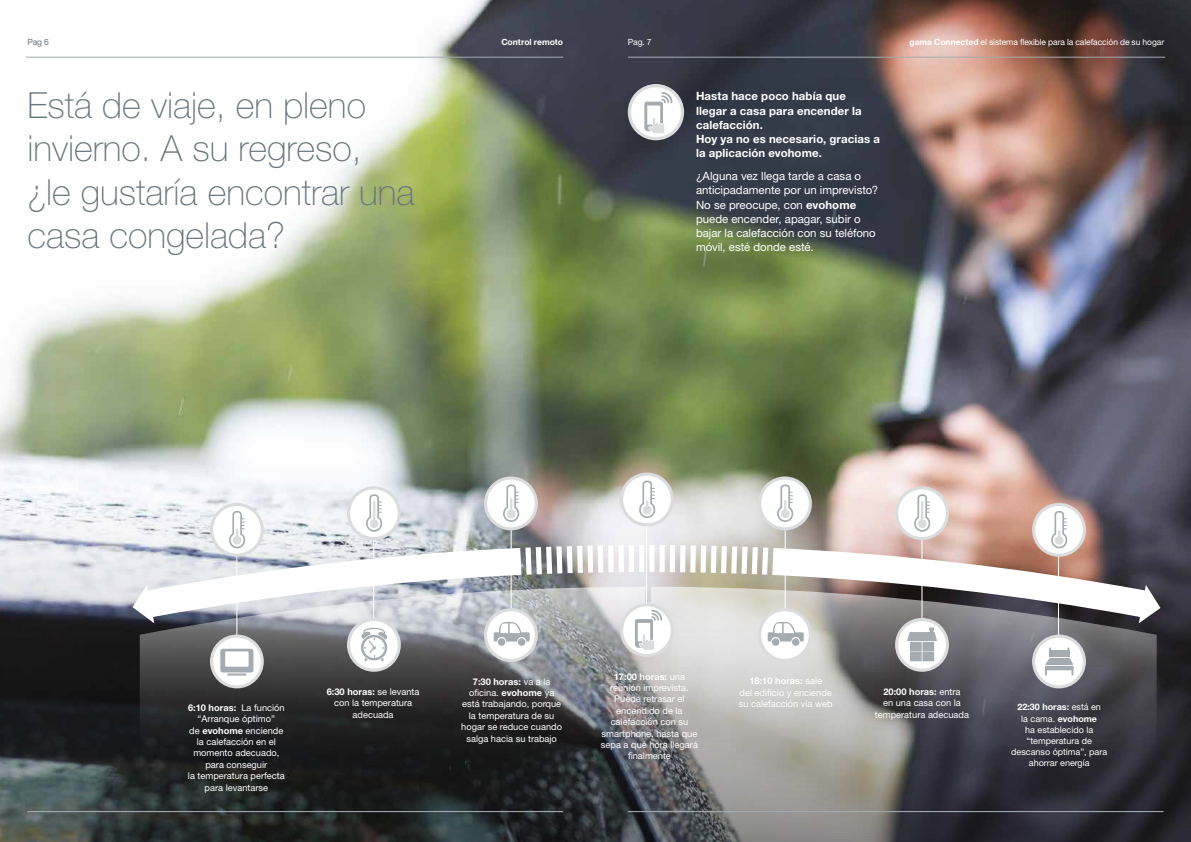
<style>
.page{position:relative;width:1191px;height:842px;background:#fff}
.page>*{position:absolute;margin:0;border:0;box-sizing:border-box;transform-origin:0 0}
.t1{font:100 36px/43.2px "Helvetica Neue LT Std";color:#68757d}
.t2{font:11.4px/14.3px "Helvetica Neue LT Std";color:#fff}
.t3{font:700 11.4px/14.3px "Helvetica Neue LT Std";letter-spacing:.01em;color:#fff}
.t4{font:9.3px/11.4px "Helvetica Neue LT Std";color:#fff;text-align:center}
.t5{font:9px/11px "Helvetica Neue LT Std";color:#fff;text-align:center}
.t6{font:700 8.6px "Helvetica Neue LT Std";letter-spacing:-.005em;color:#fff}
.t7{font:8.6px "Helvetica Neue LT Std";color:#fff}
.t8{font:8.6px "Helvetica Neue LT Std";color:#68757d}
.t9{font:8.5px "Helvetica Neue LT Std";letter-spacing:-.01em;color:#fff}
.s1{font-weight:700}
</style>
<div class="page">
<img style="left:0;top:0;width:1191px;height:842px">
<hr style="left:26px;top:57px;width:537px;height:1px;background:#a4abb1">
<hr style="left:628px;top:57px;width:537px;height:1px;background:#a4abb1">
<hr style="left:27px;top:811px;width:536px;height:1px;background:#a4abb1">
<hr style="left:628px;top:811px;width:535px;height:1px;background:#a4abb1">
<div style="left:628px;top:84px;width:56px;height:56px;background:#dbdcde;border-radius:50%"></div>
<div style="left:631px;top:87px;width:50px;height:50px;background:#fff;border-radius:50%"></div>
<svg style="left:644px;top:92px;width:28px;height:42px"></svg>
<hr style="left:921px;top:519px;width:1px;height:113px;background:#fff">
<img style="left:132px;top:545px;width:1028px;height:78px">
<svg style="left:140px;top:587px;width:1016px;height:180px"></svg>
<div style="left:895px;top:486px;width:54px;height:54px;background:#dbdcde;border-radius:50%"></div>
<div style="left:898px;top:489px;width:47px;height:48px;background:#fff;border-radius:50%"></div>
<svg style="left:895px;top:618px;width:54px;height:54px"></svg>
<div style="left:898px;top:621px;width:47px;height:48px;background:#fff;border-radius:50%"></div>
<svg style="left:914px;top:494px;width:16px;height:38px"></svg>
<svg style="left:1032px;top:503px;width:54px;height:54px"></svg>
<div style="left:1035px;top:506px;width:47px;height:48px;background:#fff;border-radius:50%"></div>
<svg style="left:1051px;top:511px;width:16px;height:37px"></svg>
<hr style="left:236px;top:551px;width:1px;height:113px;background:#fff">
<hr style="left:373px;top:528px;width:1px;height:113px;background:#fff">
<hr style="left:510px;top:517px;width:1px;height:113px;background:#fff">
<hr style="left:784px;top:519px;width:1px;height:113px;background:#fff">
<hr style="left:646px;top:523px;width:1px;height:115px;background:#fff">
<div style="left:210px;top:503px;width:54px;height:54px;background:#dbdcde;border-radius:50%"></div>
<div style="left:213px;top:506px;width:48px;height:48px;background:#fff;border-radius:50%"></div>
<svg style="left:210px;top:634px;width:54px;height:54px"></svg>
<div style="left:213px;top:638px;width:48px;height:47px;background:#fff;border-radius:50%"></div>
<svg style="left:229px;top:511px;width:16px;height:37px"></svg>
<svg style="left:620px;top:472px;width:54px;height:54px"></svg>
<div style="left:623px;top:476px;width:48px;height:47px;background:#fff;border-radius:50%"></div>
<div style="left:620px;top:603px;width:54px;height:54px;background:#dbdcde;border-radius:50%"></div>
<div style="left:623px;top:606px;width:48px;height:48px;background:#fff;border-radius:50%"></div>
<svg style="left:639px;top:481px;width:16px;height:37px"></svg>
<svg style="left:220px;top:649px;width:33px;height:26px"></svg>
<div style="left:347px;top:486px;width:54px;height:54px;background:#dbdcde;border-radius:50%"></div>
<div style="left:350px;top:489px;width:48px;height:48px;background:#fff;border-radius:50%"></div>
<svg style="left:366px;top:494px;width:16px;height:38px"></svg>
<div style="left:484px;top:608px;width:54px;height:54px;background:#dbdcde;border-radius:50%"></div>
<div style="left:487px;top:611px;width:48px;height:48px;background:#fff;border-radius:50%"></div>
<div style="left:484px;top:476px;width:54px;height:54px;background:#dbdcde;border-radius:50%"></div>
<div style="left:487px;top:480px;width:48px;height:47px;background:#fff;border-radius:50%"></div>
<svg style="left:503px;top:484px;width:16px;height:38px"></svg>
<svg style="left:758px;top:476px;width:54px;height:54px"></svg>
<div style="left:761px;top:480px;width:48px;height:47px;background:#fff;border-radius:50%"></div>
<svg style="left:777px;top:484px;width:16px;height:38px"></svg>
<div style="left:758px;top:608px;width:54px;height:54px;background:#dbdcde;border-radius:50%"></div>
<div style="left:761px;top:611px;width:48px;height:48px;background:#fff;border-radius:50%"></div>
<svg style="left:635px;top:610px;width:27px;height:40px"></svg>
<div style="left:347px;top:618px;width:54px;height:54px;background:#dbdcde;border-radius:50%"></div>
<div style="left:350px;top:621px;width:48px;height:48px;background:#fff;border-radius:50%"></div>
<svg style="left:1032px;top:634px;width:54px;height:54px"></svg>
<div style="left:1035px;top:638px;width:47px;height:47px;background:#fff;border-radius:50%"></div>
<svg style="left:1045px;top:647px;width:28px;height:28px"></svg>
<svg style="left:493px;top:622px;width:36px;height:24px"></svg>
<svg style="left:767px;top:622px;width:36px;height:24px"></svg>
<svg style="left:361px;top:628px;width:27px;height:34px"></svg>
<svg style="left:907px;top:627px;width:30px;height:34px"></svg>
<p class="t8" style="left:27px;top:36px;width:23px">Pag 6</p>
<p class="t6" style="left:501px;top:36px;width:63px">Control remoto</p>
<p class="t7" style="left:628px;top:36px;width:25px">Pag. 7</p>
<h1 class="t1" style="left:27px;top:84px;width:388px">Está de viaje, en pleno invierno. A su regreso,<br>¿le gustaría encontrar una casa congelada?</h1>
<p class="t3" style="left:696px;top:89px;width:185px">Hasta hace poco había que<br>llegar a casa para encender la calefacción.<br>Hoy ya no es necesario, gracias a la aplicación evohome.</p>
<p class="t2" style="left:696px;top:169px;width:184px">¿Alguna vez llega tarde a casa o anticipadamente por un imprevisto?<br>No se preocupe, con <span class="s1">evohome </span>puede encender, apagar, subir o bajar la calefacción con su teléfono móvil, esté donde esté.</p>
<p class="t9" style="left:909px;top:36px;width:256px"><span class="s1">gama Connected</span> el sistema flexible para la calefacción de su hogar</p>
<p class="t4" style="left:188px;top:702px;width:98px"><span class="s1">6:10 horas:</span> La función “Arranque óptimo”<br>de <span class="s1">evohome</span> enciende la calefacción en el momento adecuado, para conseguir<br>la temperatura perfecta para levantarse</p>
<p class="t4" style="left:327px;top:686px;width:94px"><span class="s1">6:30 horas:</span> se levanta con la temperatura adecuada</p>
<p class="t4" style="left:461px;top:675px;width:102px"><span class="s1">7:30 horas:</span> va a la oficina. <span class="s1">evohome</span> ya está trabajando, porque la temperatura de su hogar se reduce cuando salga hacia su trabajo</p>
<p class="t4" style="left:601px;top:670px;width:98px"><span class="s1">17:00 horas:</span> una reunión imprevista.<br>Puede retrasar el encendido de la calefacción con su smartphone, hasta que sepa a qué hora llegará finalmente</p>
<p class="t4" style="left:738px;top:675px;width:95px"><span class="s1">18:10 horas:</span> sale<br>del edificio y enciende su calefacción vía web</p>
<p class="t4" style="left:875px;top:686px;width:96px"><span class="s1">20:00 horas:</span> entra<br>en una casa con la temperatura adecuada</p>
<p class="t5" style="left:1011px;top:702px;width:97px"><span class="s1">22:30 horas:</span> está en<br>la cama. <span class="s1">evohome<br></span>ha establecido la “temperatura de descanso óptima”, para ahorrar energía</p>
</div>
